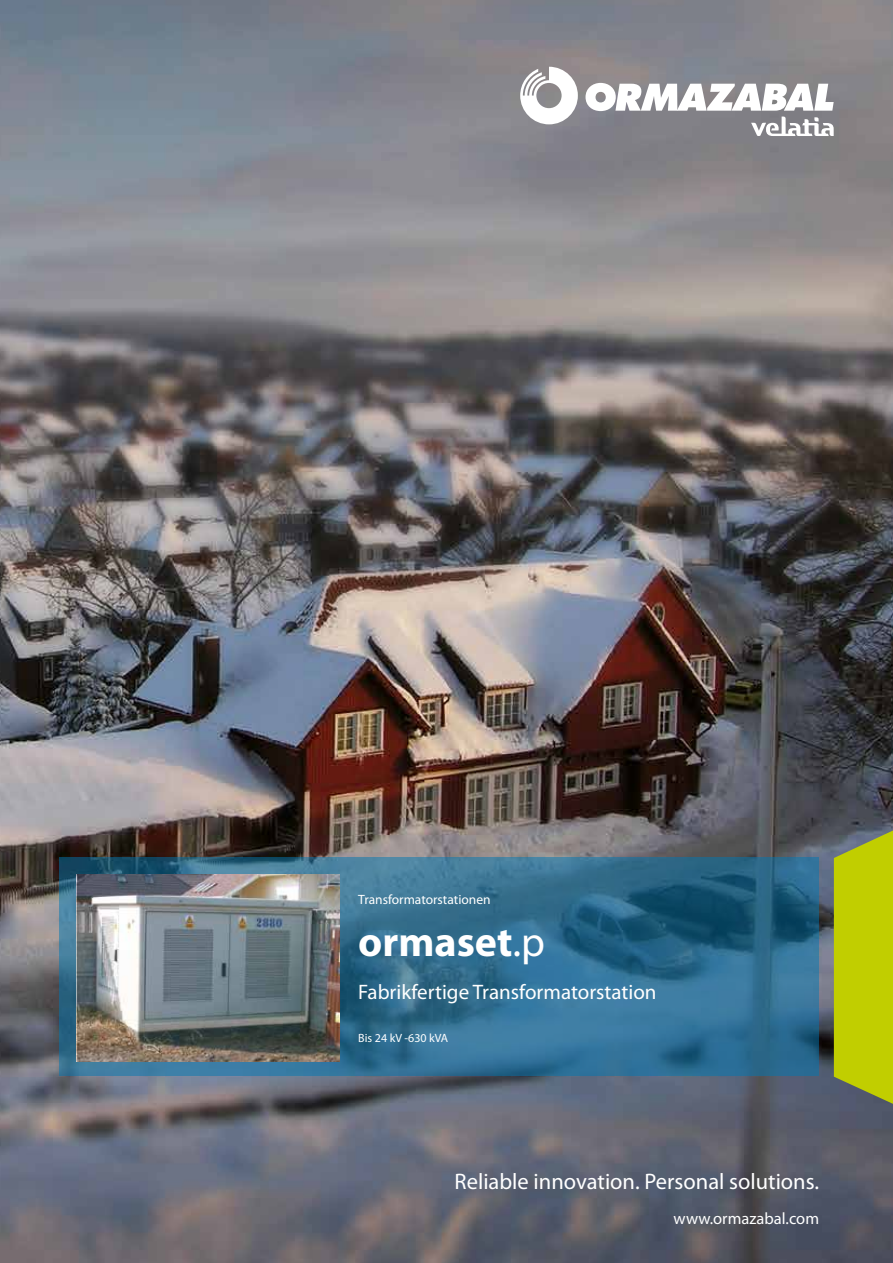
<style>
.page{position:relative;width:893px;height:1263px;background:#fff}
.page>*{position:absolute;margin:0;border:0;box-sizing:border-box;transform-origin:0 0}
.t1{font:700 42px "Myriad Pro";color:#fff}
.t2{font:22.5px "Myriad Pro";color:#fff}
.t3{font:21px "Myriad Pro";color:#fff}
.t4{font:16.5px "Myriad Pro";color:#fff}
.t5{font:13.5px "Myriad Pro";color:#fff}
.t6{font:12px "Myriad Pro";color:#fff}
.s1{font-weight:400}
</style>
<div class="page">
<img style="left:0;top:0;width:893px;height:1263px">
<svg style="left:751px;top:117px;width:83px;height:19px"></svg>
<svg style="left:520px;top:67px;width:58px;height:57px"></svg>
<svg style="left:585px;top:83px;width:249px;height:28px"></svg>
<svg style="left:60px;top:858px;width:759px;height:218px;background:#306c8e"></svg>
<hr style="left:0;top:858px;width:1px;height:218px;background:#fff">
<svg style="left:834px;top:782px;width:59px;height:370px;background:#9ba521"></svg>
<img style="left:77px;top:874px;width:262px;height:188px">
<p class="t5" style="left:358px;top:891px;width:134px">Transformatorstationen</p>
<h1 class="t1" style="left:358px;top:915px;width:188px">ormaset<span class="s1">.p</span></h1>
<p class="t3" style="left:358px;top:979px;width:300px">Fabrikfertige Transformatorstation</p>
<p class="t6" style="left:358px;top:1031px;width:92px">Bis 24 kV -630 kVA</p>
<p class="t2" style="left:455px;top:1168px;width:366px">Reliable innovation. Personal solutions.</p>
<p class="t4" style="left:674px;top:1208px;width:147px">www.ormazabal.com</p>
</div>
